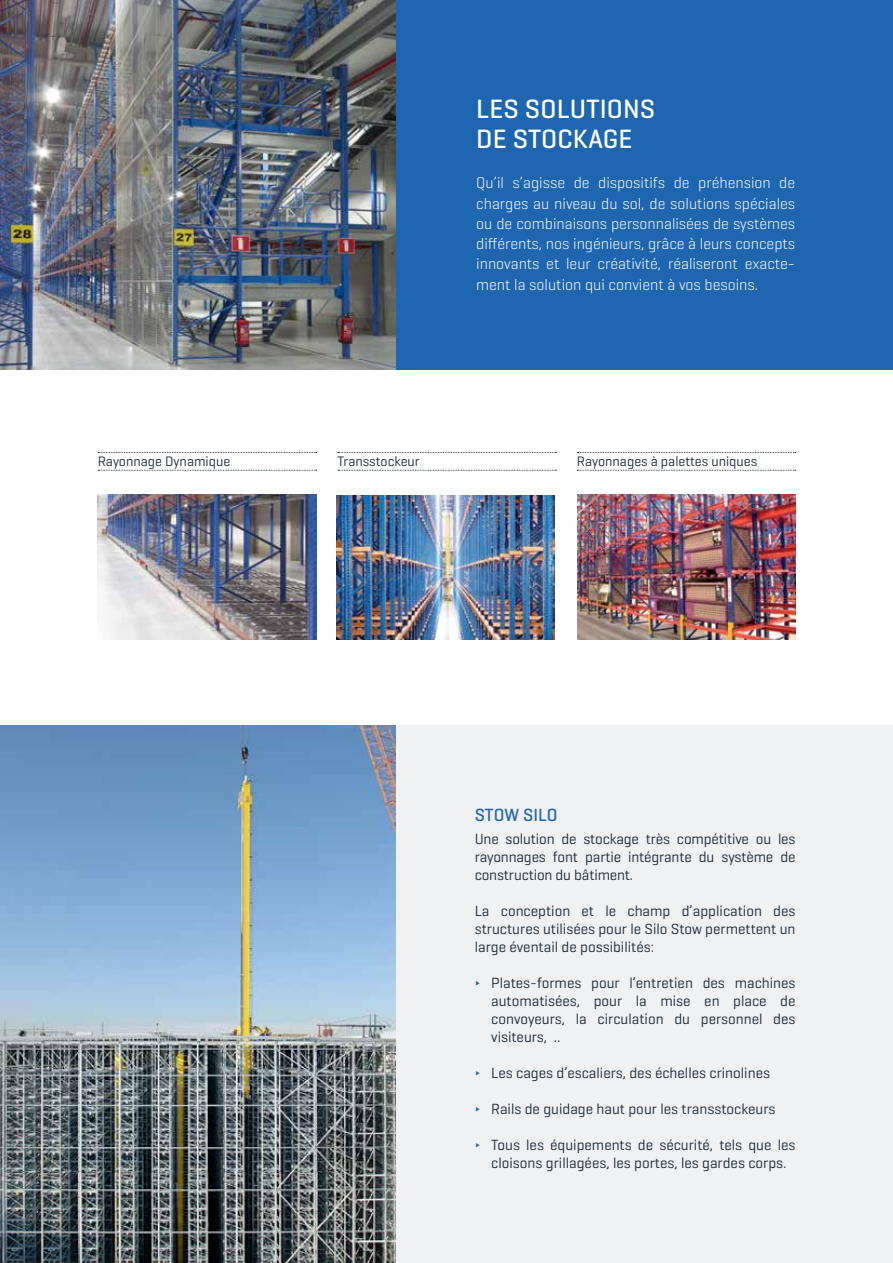
<style>
.page{position:relative;width:893px;height:1263px;background:#fff}
.page>*{position:absolute;margin:0;border:0;box-sizing:border-box;transform-origin:0 0}
.t1{font:500 27px/30px "Geogrotesque";letter-spacing:.005em;color:#fff}
.t2{font:500 18px "Geogrotesque";color:#1f66b1}
.t3{font:300 15.75px/20.2px "Geogrotesque";color:#fff;text-align:justify}
.t4{font:15px/18px "Geogrotesque";color:#1d2b3b;text-align:justify}
.t5{font:13.95px "Geogrotesque";color:#1d2b3b}
.s1{color:#1f66b1}
</style>
<div class="page">
<div style="left:0;top:725px;width:893px;height:538px;background:#f0f1f2"></div>
<div style="left:0;top:0;width:893px;height:370px;background:#1f66b1"></div>
<img style="left:0;top:725px;width:396px;height:538px">
<img style="left:336px;top:495px;width:219px;height:144px">
<img style="left:98px;top:495px;width:218px;height:144px">
<img style="left:577px;top:495px;width:218px;height:145px">
<img style="left:0;top:0;width:396px;height:370px">
<svg style="left:98px;top:452px;width:219px;height:1px"></svg>
<svg style="left:98px;top:470px;width:219px;height:1px"></svg>
<svg style="left:338px;top:452px;width:218px;height:1px"></svg>
<svg style="left:338px;top:470px;width:218px;height:1px"></svg>
<svg style="left:577px;top:452px;width:219px;height:1px"></svg>
<svg style="left:577px;top:470px;width:219px;height:1px"></svg>
<h1 class="t1" style="left:476px;top:93px;width:177px">LES SOLUTIONS<br>DE STOCKAGE</h1>
<p class="t3" style="left:476px;top:172px;width:320px">Qu’il s’agisse de dispositifs de préhension de charges au niveau du sol, de solutions spéciales ou de combinaisons personnalisées de systèmes différents, nos ingénieurs, grâce à leurs concepts innovants et leur créativité, réaliseront exacte&shy;ment la solution qui convient à vos besoins.</p>
<p class="t5" style="left:98px;top:452px;width:134px">Rayonnage Dynamique</p>
<p class="t5" style="left:338px;top:452px;width:84px">Transstockeur</p>
<p class="t5" style="left:577px;top:452px;width:182px">Rayonnages à palettes uniques</p>
<p class="t2" style="left:475px;top:804px;width:84px">STOW SILO</p>
<p class="t4" style="left:475px;top:829px;width:322px">Une solution de stockage très compétitive ou les rayonnages font partie intégrante du système de construction du bâtiment.</p>
<p class="t4" style="left:475px;top:901px;width:322px">La conception et le champ d’application des structures utilisées pour le Silo Stow permettent un large éventail de possibilités:</p>
<p class="t4" style="left:491px;top:973px;width:306px;text-indent:-16px"><span class="s1">∂</span> Plates-formes pour l’entretien des machines automatisées, pour la mise en place de convoyeurs, la circulation du personnel des visiteurs, ..</p>
<p class="t4" style="left:475px;top:1063px;width:297px"><span class="s1">∂</span> Les cages d’escaliers, des échelles crinolines</p>
<p class="t4" style="left:475px;top:1099px;width:302px"><span class="s1">∂</span> Rails de guidage haut pour les transstockeurs</p>
<p class="t4" style="left:475px;top:1135px;width:322px;text-align:center"><span class="s1">∂</span> Tous les équipements de sécurité, tels que les cloisons grillagées, les portes, les gardes corps.</p>
</div>
